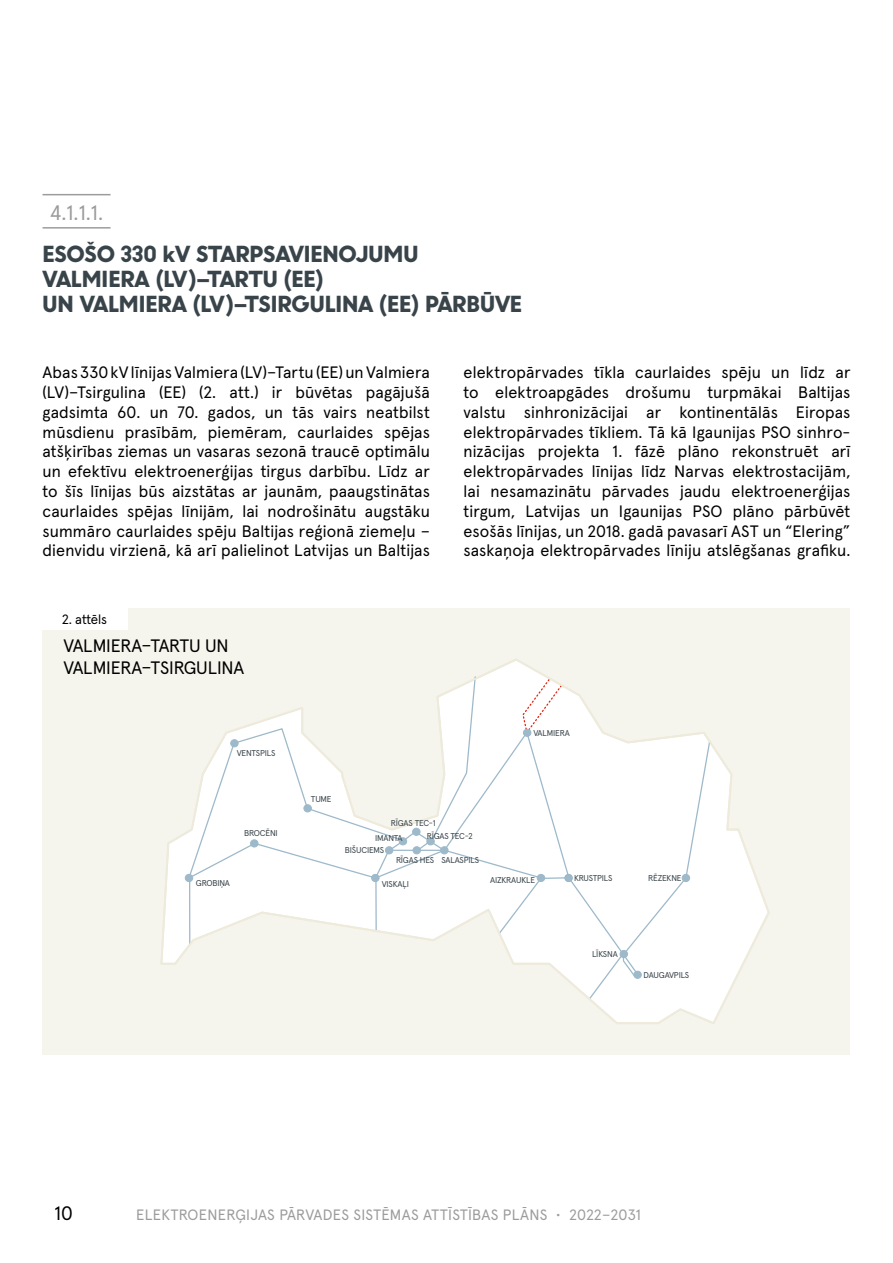
<style>
.page{position:relative;width:893px;height:1263px;background:#fff}
.page>*{position:absolute;margin:0;border:0;box-sizing:border-box;transform-origin:0 0}
.t1{font:900 21px/25.2px "U8";color:#39444a}
.t2{font:21px "Apercu Pro";color:#9c9c9d}
.t3{font:19.5px "Apercu Pro";color:#000}
.t4{font:18px/21.6px "Apercu Pro";letter-spacing:-.01em;color:#000}
.t5{font:16.5px/19.8px "Apercu Pro";letter-spacing:.01em;color:#000;text-align:justify}
.t6{font:15px "Apercu Pro";letter-spacing:.015em;color:#9c9c9d}
.t7{font:13.5px "Apercu Pro";letter-spacing:-.01em;color:#000}
.t8{font:8.4px/13.2px "Apercu Pro";letter-spacing:-.02em;color:#39444a}
</style>
<div class="page">
<hr style="left:43px;top:194px;width:68px;height:1px;background:#9c9c9d">
<hr style="left:43px;top:227px;width:68px;height:2px;background:#9c9c9d">
<div style="left:43px;top:608px;width:807px;height:446px;background:#f6f5ed"></div>
<svg style="left:160px;top:659px;width:610px;height:365px"></svg>
<div style="left:42px;top:608px;width:85px;height:21px;background:#fff"></div>
<p class="t2" style="left:50px;top:196px;width:55px">4.1.1.1.</p>
<p class="t1" style="left:43px;top:240px;width:481px">ESOŠO 330 kV STARPSAVIENOJUMU<br>VALMIERA (LV)–TARTU (EE)<br>UN VALMIERA (LV)–TSIRGULINA (EE) PĀRBŪVE</p>
<p class="t5" style="left:43px;top:361px;width:389px">Abas 330 kV līnijas Valmiera (LV)–Tartu (EE) un Valmiera (LV)–Tsirgulina (EE) (2. att.) ir būvētas pagājušā gadsimta 60. un 70. gados, un tās vairs neatbilst mūsdienu prasībām, piemēram, caurlaides spējas atšķirības ziemas un vasaras sezonā traucē optimālu un efektīvu elektroenerģijas tirgus darbību. Līdz ar to šīs līnijas būs aizstātas ar jaunām, paaugstinātas caurlaides spējas līnijām, lai nodrošinātu augstāku summāro caurlaides spēju Baltijas reģionā ziemeļu – dienvidu virzienā, kā arī palielinot Latvijas un Baltijas</p>
<p class="t5" style="left:463px;top:361px;width:388px">elektropārvades tīkla caurlaides spēju un līdz ar to elektroapgādes drošumu turpmākai Baltijas valstu sinhronizācijai ar kontinentālās Eiropas elektropārvades tīkliem. Tā kā Igaunijas PSO sinhro&shy;nizācijas projekta 1. fāzē plāno rekonstruēt arī elektropārvades līnijas līdz Narvas elektrostacijām, lai nesamazinātu pārvades jaudu elektroenerģijas tirgum, Latvijas un Igaunijas PSO plāno pārbūvēt esošās līnijas, un 2018. gadā pavasarī AST un “Elering” saskaņoja elektropārvades līniju atslēgšanas grafiku.</p>
<p class="t7" style="left:62px;top:609px;width:46px">2. attēls</p>
<p class="t4" style="left:64px;top:633px;width:182px">VALMIERA–TARTU UN<br>VALMIERA–TSIRGULINA</p>
<p class="t8" style="left:237px;top:746px;width:40px">VENTSPILS</p>
<p class="t8" style="left:533px;top:726px;width:38px">VALMIERA</p>
<p class="t8" style="left:244px;top:826px;width:35px">BROCĒNI</p>
<p class="t8" style="left:311px;top:792px;width:22px">TUME</p>
<p class="t8" style="left:427px;top:816px;width:48px;text-indent:-36px">RĪGAS TEC-1<br>RĪGAS TEC-2</p>
<p class="t8" style="left:375px;top:831px;width:29px">IMANTA</p>
<p class="t8" style="left:345px;top:843px;width:41px">BIŠUCIEMS</p>
<p class="t8" style="left:396px;top:853px;width:40px">RĪGAS HES</p>
<p class="t8" style="left:441px;top:853px;width:39px">SALASPILS</p>
<p class="t8" style="left:196px;top:876px;width:36px">GROBIŅA</p>
<p class="t8" style="left:382px;top:876px;width:29px">VISKAĻI</p>
<p class="t8" style="left:490px;top:873px;width:47px">AIZKRAUKLE</p>
<p class="t8" style="left:574px;top:870px;width:40px">KRUSTPILS</p>
<p class="t8" style="left:648px;top:870px;width:35px">RĒZEKNE</p>
<p class="t8" style="left:592px;top:946px;width:27px">LĪKSNA</p>
<p class="t8" style="left:644px;top:967px;width:47px">DAUGAVPILS</p>
<p class="t3" style="left:54px;top:1198px;width:20px">10</p>
<p class="t6" style="left:136px;top:1203px;width:506px">ELEKTROENERĢIJAS PĀRVADES SISTĒMAS ATTĪSTĪBAS PLĀNS • 2022–2031</p>
</div>
